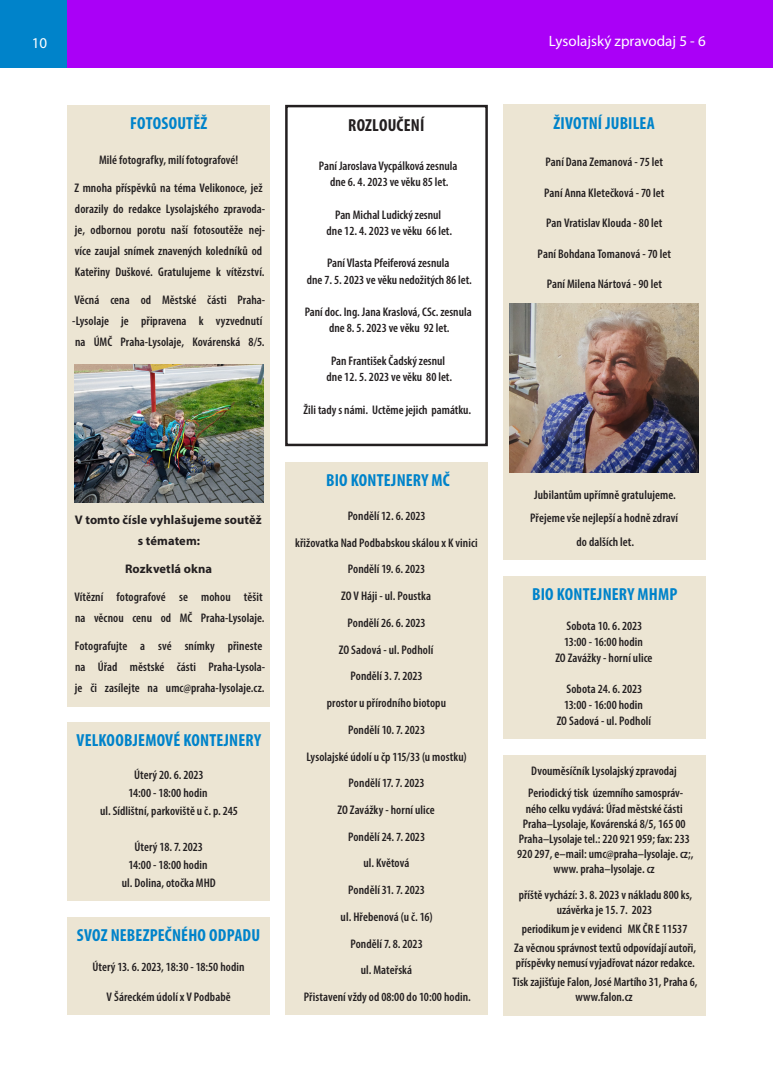
<style>
.page{position:relative;width:773px;height:1081px;background:#fff}
.page>*{position:absolute;margin:0;border:0;box-sizing:border-box;transform-origin:0 0}
.t1{font:700 condensed 17.5px "Myriad Pro";letter-spacing:.01em;color:#0083ca}
.t2{font:700 condensed 17.5px "Myriad Pro";letter-spacing:.01em;color:#231f20}
.t3{font:15px "Myriad Pro";color:#fff}
.t4{font:600 condensed 12.5px/26.8px "Myriad Pro";letter-spacing:.005em;color:#231f20;text-align:center}
.t5{font:700 12.5px/21px "Myriad Pro";letter-spacing:.005em;color:#231f20;text-align:center}
</style>
<div class="page">
<div style="left:0;top:0;width:67px;height:67px;background:#0083ca"></div>
<div style="left:67px;top:0;width:691px;height:67px;background:#aa00f7"></div>
<div style="left:758px;top:0;width:14px;height:67px;background:#aa00f7"></div>
<div style="left:67px;top:105px;width:203px;height:601px;background:#ece5d3"></div>
<img style="left:74px;top:365px;width:190px;height:137px">
<div style="left:285px;top:462px;width:203px;height:553px;background:#ece5d3"></div>
<div style="left:503px;top:576px;width:202px;height:163px;background:#ece5d3"></div>
<div style="left:503px;top:105px;width:202px;height:455px;background:#ece5d3"></div>
<div style="left:503px;top:755px;width:202px;height:260px;background:#ece5d3"></div>
<img style="left:509px;top:303px;width:189px;height:169px">
<div style="left:67px;top:917px;width:203px;height:98px;background:#ece5d3"></div>
<div style="left:67px;top:722px;width:203px;height:179px;background:#ece5d3"></div>
<div style="left:285px;top:105px;width:203px;height:341px;border:2px solid #231f20"></div>
<p class="t3" style="left:32px;top:34px;width:17px">10</p>
<p class="t3" style="left:549px;top:32px;width:158px">Lysolajský zpravodaj 5 - 6</p>
<h1 class="t1" style="left:130px;top:112px;width:79px">FOTOSOUTĚŽ</h1>
<p class="t4" style="left:99px;top:146px;width:141px">Milé fotografky, milí fotografové!</p>
<p class="t4" style="left:74px;top:177px;width:192px;line-height:21px;text-align:left">Z mnoha příspěvků na téma Velikonoce, jež dorazily do redakce Lysolajského zpravoda&shy;je, odbornou porotu naší fotosoutěže nej&shy;více zaujal snímek znavených koledníků od Kateřiny Duškové. Gratulujeme k vítězství.</p>
<p class="t4" style="left:72px;top:289px;width:194px;line-height:21px;text-align:left">Věcná cena od Městské části Praha--Lysolaje je připravena k vyzvednutí na ÚMČ Praha-Lysolaje, Kovárenská 8/5.</p>
<p class="t5" style="left:75px;top:509px;width:188px">V tomto čísle vyhlašujeme soutěž s tématem:</p>
<p class="t5" style="left:125px;top:558px;width:88px">Rozkvetlá okna</p>
<p class="t4" style="left:74px;top:586px;width:191px;line-height:21px;text-align:left">Vítězní fotografové se mohou těšit na věcnou cenu od MČ Praha-Lysolaje.</p>
<p class="t4" style="left:75px;top:635px;width:192px;line-height:21px;text-align:left">Fotografujte a své snímky přineste na Úřad městské části Praha-Lysola&shy;je či zasílejte na umc@praha-lysolaje.cz.</p>
<h1 class="t1" style="left:76px;top:729px;width:186px">VELKOOBJEMOVÉ KONTEJNERY</h1>
<p class="t4" style="left:100px;top:765px;width:139px;line-height:18.1px">Úterý 20. 6. 2023<br>14:00 - 18:00 hodin<br>ul. Sídlištní, parkoviště u č. p. 245</p>
<p class="t4" style="left:122px;top:837px;width:95px;line-height:18.1px">Úterý 18. 7. 2023<br>14:00 - 18:00 hodin<br>ul. Dolina, otočka MHD</p>
<h1 class="t1" style="left:77px;top:924px;width:184px">SVOZ NEBEZPEČNÉHO ODPADU</h1>
<p class="t4" style="left:92px;top:953px;width:154px">Úterý 13. 6. 2023, 18:30 - 18:50 hodin</p>
<p class="t4" style="left:107px;top:983px;width:125px">V Šáreckém údolí x V Podbabě</p>
<h1 class="t2" style="left:348px;top:114px;width:78px">ROZLOUČENÍ</h1>
<p class="t4" style="left:319px;top:157px;width:140px;line-height:16.2px">Paní Jaroslava Vycpálková zesnula dne 6. 4. 2023 ve věku 85 let.</p>
<p class="t4" style="left:326px;top:206px;width:127px;line-height:16.2px">Pan Michal Ludický zesnul<br>dne 12. 4. 2023 ve věku 66 let.</p>
<p class="t4" style="left:306px;top:255px;width:167px;line-height:16.2px">Paní Vlasta Pfeiferová zesnula<br>dne 7. 5. 2023 ve věku nedožitých 86 let.</p>
<p class="t4" style="left:304px;top:304px;width:168px;line-height:16.2px">Paní doc. Ing. Jana Kraslová, CSc. zesnula dne 8. 5. 2023 ve věku 92 let.</p>
<p class="t4" style="left:326px;top:352px;width:127px;line-height:16.2px">Pan František Čadský zesnul dne 12. 5. 2023 ve věku 80 let.</p>
<p class="t4" style="left:303px;top:396px;width:169px">Žili tady s námi. Uctěme jejich památku.</p>
<h1 class="t1" style="left:326px;top:469px;width:125px">BIO KONTEJNERY MČ</h1>
<p class="t4" style="left:295px;top:502px;width:184px">Pondělí 12. 6. 2023<br>křižovatka Nad Podbabskou skálou x K vinici<br>Pondělí 19. 6. 2023<br>ZO V Háji - ul. Poustka<br>Pondělí 26. 6. 2023<br>ZO Sadová - ul. Podholí<br>Pondělí 3. 7. 2023<br>prostor u přírodního biotopu<br>Pondělí 10. 7. 2023<br>Lysolajské údolí u čp 115/33 (u mostku)<br>Pondělí 17. 7. 2023<br>ZO Zavážky - horní ulice<br>Pondělí 24. 7. 2023<br>ul. Květová<br>Pondělí 31. 7. 2023<br>ul. Hřebenová (u č. 16)<br>Pondělí 7. 8. 2023<br>ul. Mateřská<br>Přistavení vždy od 08:00 do 10:00 hodin.</p>
<h1 class="t1" style="left:553px;top:112px;width:103px">ŽIVOTNÍ JUBILEA</h1>
<p class="t4" style="left:545px;top:148px;width:119px">Paní Dana Zemanová - 75 let</p>
<p class="t4" style="left:544px;top:179px;width:121px">Paní Anna Kletečková - 70 let</p>
<p class="t4" style="left:546px;top:210px;width:118px">Pan Vratislav Klouda - 80 let</p>
<p class="t4" style="left:537px;top:240px;width:135px">Paní Bohdana Tomanová - 70 let</p>
<p class="t4" style="left:546px;top:271px;width:117px">Paní Milena Nártová - 90 let</p>
<p class="t4" style="left:530px;top:483px;width:149px;line-height:23.5px">Jubilantům upřímně gratulujeme.<br>Přejeme vše nejlepší a hodně zdraví do dalších let.</p>
<h1 class="t1" style="left:532px;top:583px;width:147px">BIO KONTEJNERY MHMP</h1>
<p class="t4" style="left:555px;top:618px;width:99px;line-height:15.8px">Sobota 10. 6. 2023<br>13:00 - 16:00 hodin<br>ZO Zavážky - horní ulice</p>
<p class="t4" style="left:556px;top:681px;width:96px;line-height:15.8px">Sobota 24. 6. 2023<br>13:00 - 16:00 hodin<br>ZO Sadová - ul. Podholí</p>
<p class="t4" style="left:528px;top:759px;width:156px;line-height:22.2px;text-align:left">Dvouměsíčník Lysolajský zpravodaj<br>Periodický tisk územního samospráv-</p>
<p class="t4" style="left:517px;top:800px;width:178px;line-height:15.2px">ného celku vydává: Úřad městské části Praha–Lysolaje, Kovárenská 8/5, 165 00<br>Praha–Lysolaje tel.: 220 921 959; fax: 233<br>920 297, e–mail: umc@praha–lysolaje. cz;, www. praha–lysolaje. cz</p>
<p class="t4" style="left:519px;top:887px;width:175px;line-height:15.2px">příště vychází: 3. 8. 2023 v nákladu 800 ks, uzávěrka je 15. 7. 2023</p>
<p class="t4" style="left:514px;top:919px;width:183px;line-height:18.8px">periodikum je v evidenci MK ČR E 11537<br>Za věcnou správnost textů odpovídají autoři,</p>
<p class="t4" style="left:512px;top:953px;width:186px;line-height:18.8px;text-align:left">příspěvky nemusí vyjadřovat názor redakce.<br>Tisk zajišťuje Falon, José Martího 31, Praha 6,</p>
<p class="t4" style="left:575px;top:983px;width:59px">www.falon.cz</p>
</div>
